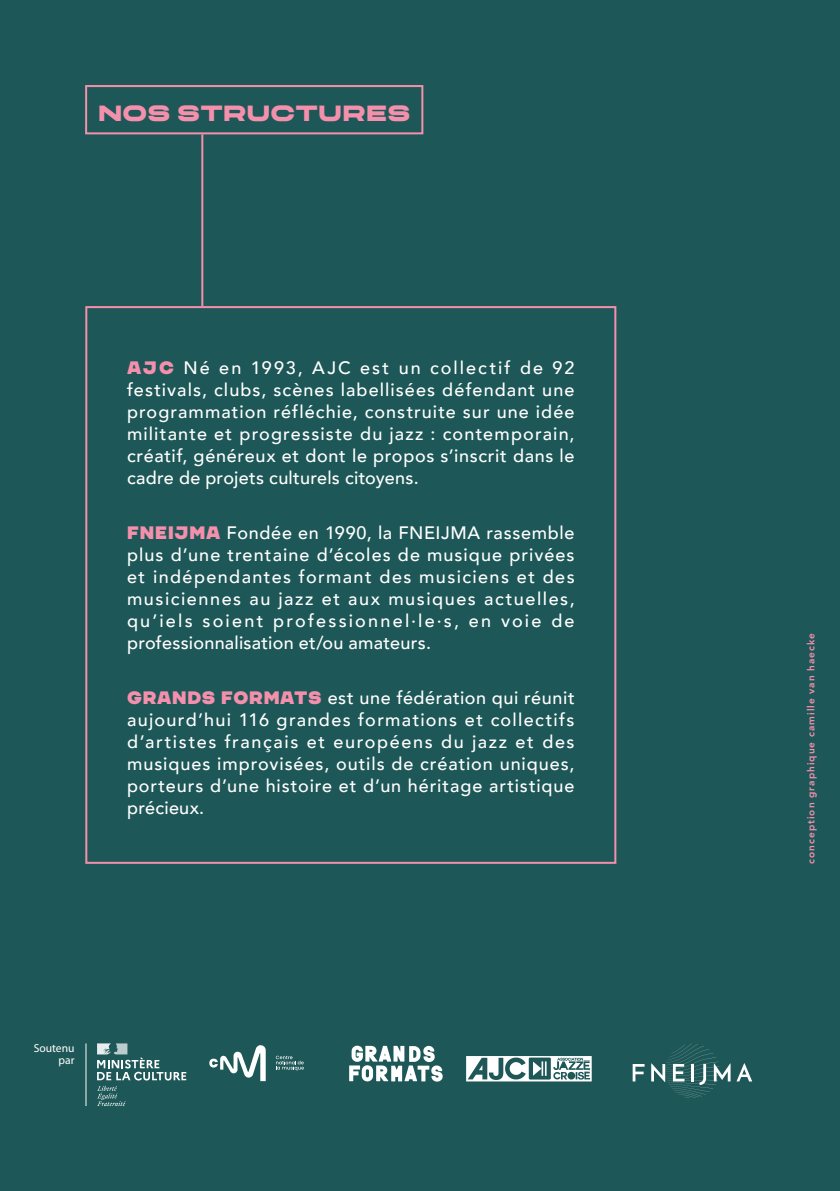
<style>
.page{position:relative;width:840px;height:1191px;background:#fff}
.page>*{position:absolute;margin:0;border:0;box-sizing:border-box;transform-origin:0 0}
.titre_blanc{font:expanded 22px "CHANEY";letter-spacing:.03em;color:#f490ac}
.t1{font:500 18px/22px "Avenir";letter-spacing:.025em;color:#fff;text-align:justify}
.t2{font:11.6px/12.2px "Myriad Pro";color:#fff;text-align:right}
.t3{font:800 10px "Avenir";letter-spacing:.105em;color:#f490ac}
.s1{font-family:"CHANEY";font-weight:400;color:#f490ac}
</style>
<div class="page">
<div style="left:0;top:0;width:839px;height:1191px;background:#1e5757"></div>
<div style="left:85px;top:306px;width:531px;height:558px;border:2px solid #f490ac"></div>
<div style="left:85px;top:85px;width:338px;height:49px;border:2px solid #f490ac"></div>
<svg style="left:466px;top:1056px;width:125px;height:25px"></svg>
<svg style="left:349px;top:1045px;width:93px;height:36px"></svg>
<hr style="left:201px;top:134px;width:2px;height:172px;background:#f490ac">
<svg style="left:97px;top:1043px;width:89px;height:63px"></svg>
<hr style="left:86px;top:1043px;width:1px;height:63px;background:#fff">
<svg style="left:209px;top:1045px;width:56px;height:36px"></svg>
<svg style="left:276px;top:1055px;width:28px;height:15px"></svg>
<svg style="left:632px;top:1064px;width:12px;height:17px"></svg>
<svg style="left:736px;top:1063px;width:15px;height:18px"></svg>
<svg style="left:651px;top:1043px;width:79px;height:55px"></svg>
<p class="titre_blanc" style="left:98px;top:100px;width:313px">NOS STRUCTURES</p>
<p class="t1" style="left:127px;top:356px;width:449px"><span class="s1">AJC</span> Né en 1993, AJC est un collectif de 92 festivals, clubs, scènes labellisées défendant une programmation réfléchie, construite sur une idée militante et progressiste du jazz : contemporain, créatif, généreux et dont le propos s’inscrit dans le cadre de projets culturels citoyens.</p>
<p class="t1" style="left:127px;top:521px;width:449px"><span class="s1">FNEIJMA</span> Fondée en 1990, la FNEIJMA rassemble plus d’une trentaine d’écoles de musique privées et indépendantes formant des musiciens et des musiciennes au jazz et aux musiques actuelles, qu’iels soient professionnel·le·s, en voie de professionnalisation et/ou amateurs.</p>
<p class="t1" style="left:127px;top:686px;width:449px"><span class="s1">GRANDS FORMATS</span> est une fédération qui réunit aujourd’hui 116 grandes formations et collectifs d’artistes français et européens du jazz et des musiques improvisées, outils de création uniques, porteurs d’une histoire et d’un héritage artistique précieux.</p>
<p class="t2" style="left:34px;top:1041px;width:42px">Soutenu par</p>
<p class="t3" style="left:802px;top:864px;width:232px;rotate:-90deg">conception graphique camille van haecke</p>
</div>
